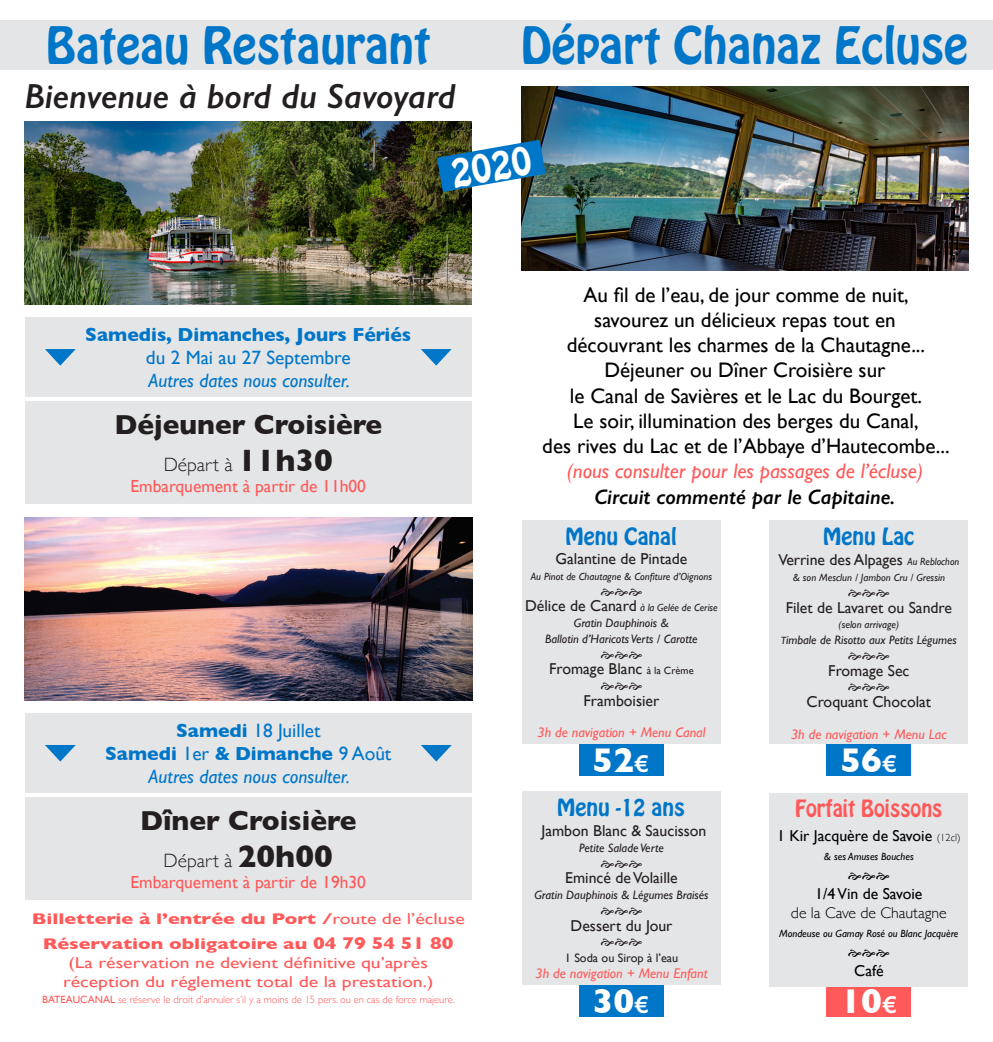
<style>
.page{position:relative;width:993px;height:1042px;background:#fff}
.page>*{position:absolute;margin:0;border:0;box-sizing:border-box;transform-origin:0 0}
.t1{font:45.5px "Hobo Std";color:#0076c8}
.t2{font:italic 600 35px "Gill Sans";color:#231f20}
.t3{font:700 35px "Gill Sans";color:#fff}
.t4{font:35px "Hobo Std";color:#fff}
.t5{font:700 28px "Gill Sans";color:#231f20}
.t6{font:21px "Gill Sans";color:#000}
.t7{font:italic 21px "Gill Sans";color:#ff5959}
.t8{font:italic 600 21px "Gill Sans";color:#000}
.t9{font:21px "Hobo Std";color:#0076c8}
.t10{font:21px "Hobo Std";color:#ff5959;scale:.94 1}
.t11{font:700 19.25px "Gill Sans";color:#0076c8}
.t12{font:italic 19.25px "Gill Sans";color:#0076c8}
.t13{font:19.25px "Gill Sans";color:#0076c8}
.t14{font:300 19.25px "Gill Sans";color:#231f20}
.t15{font:17.5px "Gill Sans";color:#ff5959}
.t16{font:15.75px "Gill Sans";color:#231f20}
.t17{font:15.75px "Gill Sans";color:#ff5959;scale:1.25 1}
.t18{font:700 15.75px "Gill Sans";color:#ff5959;scale:1.25 1}
.t19{font:15.75px "Gill Sans";color:#000}
.t20{font:300 15.75px "Gill Sans";color:#000}
.t21{font:italic 14px "Gill Sans";color:#ff5959}
.t22{font:italic 12.25px "Gill Sans";color:#231f20}
.t23{font:12.25px "Gill Sans";color:#231f20}
.t24{font:italic 10.5px "Gill Sans";color:#231f20}
.t25{font:300 10.5px "Gill Sans";color:#ff5959}
.t26{font:italic 10.5px "Gill Sans";color:#000}
.s1{font-weight:700;font-size:31.5px}
.s2{font-weight:700}
.s3{font-weight:400}
.s4{font-size:17.32px}
.s5{font-style:normal;font-size:15.75px}
.s6{font-size:10.5px}
.s7{font-style:italic;font-size:10.5px}
.s8{font-weight:600;font-size:24.5px}
.s9{font-weight:300;font-size:10.5px}
</style>
<div class="page">
<div style="left:578px;top:726px;width:85px;height:50px;background:#0076c8"></div>
<div style="left:521px;top:521px;width:199px;height:223px;background:#e4e5e7"></div>
<div style="left:826px;top:726px;width:84px;height:50px;background:#0076c8"></div>
<div style="left:769px;top:521px;width:198px;height:223px;background:#e4e5e7"></div>
<div style="left:826px;top:967px;width:84px;height:49px;background:#ff5959"></div>
<div style="left:769px;top:793px;width:198px;height:193px;background:#e4e5e7"></div>
<div style="left:578px;top:967px;width:85px;height:49px;background:#0076c8"></div>
<div style="left:521px;top:791px;width:199px;height:194px;background:#e4e5e7"></div>
<div style="left:25px;top:318px;width:446px;height:79px;background:#e4e5e7"></div>
<svg style="left:45px;top:349px;width:31px;height:17px"></svg>
<svg style="left:421px;top:349px;width:30px;height:17px"></svg>
<div style="left:25px;top:402px;width:446px;height:102px;background:#e4e5e7"></div>
<img style="left:25px;top:121px;width:446px;height:184px">
<img style="left:521px;top:87px;width:446px;height:183px">
<img style="left:24px;top:517px;width:448px;height:183px">
<div style="left:25px;top:714px;width:446px;height:79px;background:#e4e5e7"></div>
<svg style="left:45px;top:745px;width:31px;height:16px"></svg>
<svg style="left:421px;top:745px;width:30px;height:16px"></svg>
<div style="left:25px;top:798px;width:446px;height:102px;background:#e4e5e7"></div>
<div style="left:0;top:20px;width:992px;height:49px;background:#e4e5e7"></div>
<svg style="left:437px;top:140px;width:108px;height:52px;background:#3380af"></svg>
<p class="t1" style="left:46px;top:14px;width:386px">Bateau Restaurant</p>
<p class="t1" style="left:521px;top:14px;width:448px">Départ Chanaz Ecluse</p>
<p class="t2" style="left:24px;top:75px;width:433px">Bienvenue à bord du Savoyard</p>
<p class="t11" style="left:85px;top:319px;width:327px">Samedis, Dimanches, Jours Fériés</p>
<p class="t13" style="left:146px;top:346px;width:206px">du 2 Mai au 27 Septembre</p>
<p class="t12" style="left:148px;top:369px;width:203px">Autres dates nous consulter.</p>
<p class="t5" style="left:114px;top:402px;width:269px">Déjeuner Croisière</p>
<p class="t14" style="left:164px;top:450px;width:171px">Départ à <span class="s1">11h30</span></p>
<p class="t15" style="left:130px;top:476px;width:237px">Embarquement à partir de 11h00</p>
<p class="t4" style="left:447px;top:150px;width:83px;rotate:-10deg">2020</p>
<p class="t6" style="left:583px;top:282px;width:327px">Au fil de l’eau, de jour comme de nuit,</p>
<p class="t6" style="left:594px;top:308px;width:303px">savourez un délicieux repas tout en</p>
<p class="t6" style="left:566px;top:333px;width:360px">découvrant les charmes de la Chautagne...</p>
<p class="t6" style="left:604px;top:358px;width:282px">Déjeuner ou Dîner Croisière sur</p>
<p class="t6" style="left:569px;top:383px;width:353px">le Canal de Savières et le Lac du Bourget.</p>
<p class="t6" style="left:573px;top:408px;width:347px">Le soir, illumination des berges du Canal,</p>
<p class="t6" style="left:542px;top:434px;width:409px">des rives du Lac et de l’Abbaye d’Hautecombe...</p>
<p class="t7" style="left:566px;top:459px;width:358px">(nous consulter pour les passages de l’écluse)</p>
<p class="t8" style="left:594px;top:484px;width:302px">Circuit commenté par le Capitaine.</p>
<p class="t13" style="left:176px;top:719px;width:146px"><span class="s2">Samedi</span> 18 Juillet</p>
<p class="t11" style="left:105px;top:738px;width:287px">Samedi <span class="s3">1er</span> &amp; Dimanche <span class="s3">9 Août</span></p>
<p class="t12" style="left:148px;top:765px;width:203px">Autres dates nous consulter.</p>
<p class="t5" style="left:140px;top:798px;width:218px">Dîner Croisière</p>
<p class="t14" style="left:163px;top:846px;width:171px">Départ à <span class="s1">20h00</span></p>
<p class="t15" style="left:130px;top:872px;width:237px">Embarquement à partir de 19h30</p>
<p class="t18" style="left:32px;top:906px;width:348px">Billetterie à l’entrée du Port /<span class="s3">route de l’écluse</span></p>
<p class="t18" style="left:43px;top:931px;width:330px">Réservation obligatoire au <span class="s4">04 79 54 51 80</span></p>
<p class="t17" style="left:69px;top:953px;width:289px">(La réservation ne devient définitive qu’après</p>
<p class="t17" style="left:63px;top:972px;width:298px">réception du réglement total de la prestation.)</p>
<p class="t25" style="left:42px;top:991px;width:414px"><span class="s3">BATEAUCANAL</span> se réserve le droit d’annuler s’il y a moins de 15 pers. ou en cas de force majeure.</p>
<p class="t9" style="left:565px;top:522px;width:112px">Menu Canal</p>
<p class="t16" style="left:555px;top:549px;width:133px">Galantine de Pintade</p>
<p class="t24" style="left:530px;top:570px;width:183px">Au Pinot de Chautagne &amp; Confiture d’Oignons</p>
<p class="t24" style="left:525px;top:602px;width:194px"><span class="s5">Délice de Canard</span> à la Gelée de Cerise</p>
<p class="t22" style="left:573px;top:616px;width:96px">Gratin Dauphinois &amp;</p>
<p class="t22" style="left:545px;top:632px;width:154px">Ballotin d’Haricots Verts / Carotte</p>
<p class="t16" style="left:549px;top:660px;width:146px">Fromage Blanc <span class="s6">à la Crème</span></p>
<p class="t16" style="left:583px;top:691px;width:77px">Framboisier</p>
<p class="t21" style="left:537px;top:724px;width:169px">3h de navigation + Menu Canal</p>
<p class="t9" style="left:822px;top:522px;width:93px">Menu Lac</p>
<p class="t16" style="left:778px;top:551px;width:182px">Verrine des Alpages <span class="s7">Au Reblochon</span></p>
<p class="t24" style="left:792px;top:571px;width:154px">&amp; son Mesclun / Jambon Cru / Gressin</p>
<p class="t16" style="left:785px;top:598px;width:168px">Filet de Lavaret ou Sandre</p>
<p class="t24" style="left:838px;top:619px;width:62px">(selon arrivage)</p>
<p class="t22" style="left:780px;top:633px;width:178px"><span class="s6">T</span>imbale de Risotto aux Petits Légumes</p>
<p class="t16" style="left:828px;top:661px;width:83px">Fromage Sec</p>
<p class="t16" style="left:806px;top:692px;width:126px">Croquant Chocolat</p>
<p class="t21" style="left:790px;top:726px;width:157px">3h de navigation + Menu Lac</p>
<p class="t3" style="left:592px;top:733px;width:58px">52<span class="s8">€</span></p>
<p class="t3" style="left:840px;top:733px;width:58px">56<span class="s8">€</span></p>
<p class="t9" style="left:557px;top:793px;width:129px">Menu -12 ans</p>
<p class="t10" style="left:795px;top:794px;width:158px">Forfait Boissons</p>
<p class="t16" style="left:541px;top:821px;width:166px">Jambon Blanc &amp; Saucisson</p>
<p class="t22" style="left:579px;top:840px;width:86px">Petite Salade Verte</p>
<p class="t16" style="left:565px;top:869px;width:114px">Emincé de Volaille</p>
<p class="t22" style="left:534px;top:888px;width:175px">Gratin Dauphinois &amp; Légumes Braisés</p>
<p class="t16" style="left:570px;top:916px;width:103px">Dessert du Jour</p>
<p class="t23" style="left:564px;top:951px;width:115px">1 Soda ou Sirop à l’eau</p>
<p class="t21" style="left:535px;top:965px;width:174px">3h de navigation + Menu Enfant</p>
<p class="t19" style="left:777px;top:826px;width:185px">1 Kir Jacquère de Savoie <span class="s9">(12cl)</span></p>
<p class="t26" style="left:823px;top:851px;width:91px">&amp; ses Amuses Bouches</p>
<p class="t19" style="left:815px;top:884px;width:109px">1/4 Vin de Savoie</p>
<p class="t20" style="left:790px;top:900px;width:157px">de la Cave de Chautagne</p>
<p class="t26" style="left:779px;top:928px;width:181px">Mondeuse ou Gamay Rosé ou Blanc Jacquère</p>
<p class="t19" style="left:853px;top:961px;width:31px">Café</p>
<p class="t3" style="left:592px;top:973px;width:58px">30<span class="s8">€</span></p>
<p class="t3" style="left:840px;top:973px;width:58px">10<span class="s8">€</span></p>
</div>
